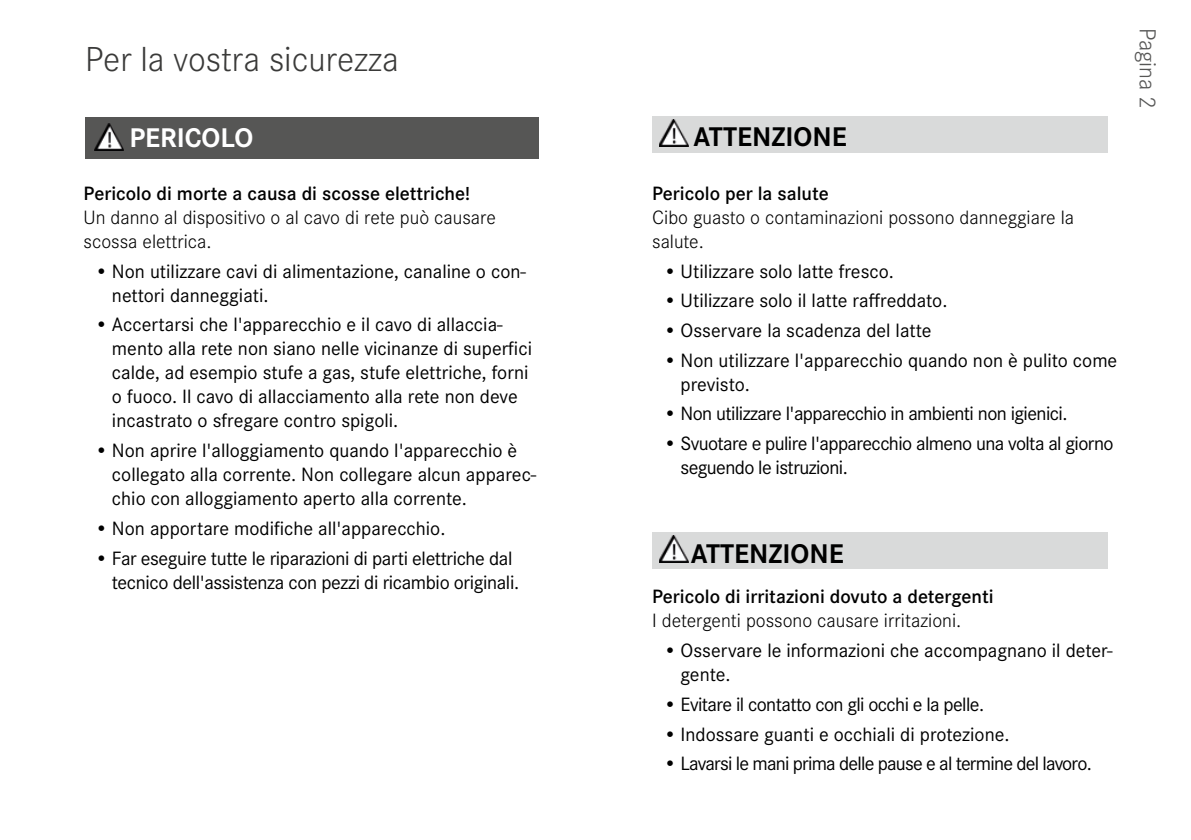
<style>
.page{position:relative;width:1191px;height:840px;background:#fff}
.page>*{position:absolute;margin:0;border:0;box-sizing:border-box;transform-origin:0 0}
.t1{font:300 36px "Corporate S";color:#3a3a39}
.t2{font:700 28px "Corporate S";color:#000}
.t3{font:700 28px "Corporate S";color:#fff}
.t4{font:300 24px "Corporate S";color:#565655}
.t5{font:20px/24px "Corporate S";color:#000}
.t6{font:20px/24px "Corporate S";letter-spacing:-.03em;color:#000}
.t7{font:300 20px/24px "Corporate S";color:#000}
.t8{font:20px/24px "Corporate S";letter-spacing:-.02em;color:#000}
.t9{font:600 20px "Corporate S";color:#000}
.t10{font:20px "Corporate S";letter-spacing:-.04em;color:#000}
</style>
<div class="page">
<div style="left:85px;top:117px;width:454px;height:42px;background:#565655"></div>
<svg style="left:95px;top:150px;width:29px;height:1px"></svg>
<img style="left:95px;top:124px;width:29px;height:26px">
<div style="left:652px;top:116px;width:455px;height:37px;background:#d9dada"></div>
<div style="left:659px;top:119px;width:32px;height:31px;background:linear-gradient(to right,#d9dada,#d9dada)"></div>
<img style="left:659px;top:120px;width:29px;height:26px">
<div style="left:652px;top:531px;width:455px;height:37px;background:#d9dada"></div>
<svg style="left:659px;top:559px;width:30px;height:4px"></svg>
<img style="left:659px;top:535px;width:29px;height:27px">
<h1 class="t1" style="left:85px;top:34px;width:315px">Per la vostra sicurezza</h1>
<h2 class="t3" style="left:129px;top:115px;width:125px">PERICOLO</h2>
<h2 class="t2" style="left:693px;top:114px;width:155px">ATTENZIONE</h2>
<p class="t9" style="left:84px;top:178px;width:388px">Pericolo di morte a causa di scosse elettriche!</p>
<p class="t7" style="left:84px;top:204px;width:414px">Un danno al dispositivo o al cavo di rete può causare scossa elettrica.</p>
<p class="t5" style="left:112px;top:257px;width:415px;text-indent:-17px">• Non utilizzare cavi di alimentazione, canaline o con&shy;nettori danneggiati.</p>
<p class="t5" style="left:112px;top:311px;width:421px;text-indent:-17px">• Accertarsi che l'apparecchio e il cavo di allaccia&shy;mento alla rete non siano nelle vicinanze di superfici calde, ad esempio stufe a gas, stufe elettriche, forni o fuoco. Il cavo di allacciamento alla rete non deve incastrato o sfregare contro spigoli.</p>
<p class="t5" style="left:112px;top:437px;width:426px;text-indent:-17px">• Non aprire l'alloggiamento quando l'apparecchio è collegato alla corrente. Non collegare alcun apparec&shy;chio con alloggiamento aperto alla corrente.</p>
<p class="t5" style="left:95px;top:514px;width:352px">• Non apportare modifiche all'apparecchio.</p>
<p class="t8" style="left:112px;top:544px;width:408px;text-indent:-17px">• Far eseguire tutte le riparazioni di parti elettriche dal tecnico dell'assistenza con pezzi di ricambio originali.</p>
<p class="t9" style="left:652px;top:178px;width:178px">Pericolo per la salute</p>
<p class="t7" style="left:652px;top:204px;width:423px">Cibo guasto o contaminazioni possono danneggiare la salute.</p>
<p class="t5" style="left:663px;top:257px;width:232px">• Utilizzare solo latte fresco.</p>
<p class="t5" style="left:663px;top:287px;width:285px">• Utilizzare solo il latte raffreddato.</p>
<p class="t5" style="left:663px;top:317px;width:269px">• Osservare la scadenza del latte</p>
<p class="t5" style="left:680px;top:346px;width:438px;text-indent:-17px">• Non utilizzare l'apparecchio quando non è pulito come previsto.</p>
<p class="t6" style="left:663px;top:400px;width:405px">• Non utilizzare l'apparecchio in ambienti non igienici.</p>
<p class="t6" style="left:680px;top:430px;width:434px;text-indent:-17px">• Svuotare e pulire l'apparecchio almeno una volta al giorno seguendo le istruzioni.</p>
<h2 class="t2" style="left:690px;top:531px;width:155px">ATTENZIONE</h2>
<p class="t9" style="left:652px;top:581px;width:343px">Pericolo di irritazioni dovuto a detergenti</p>
<p class="t7" style="left:652px;top:607px;width:310px">I detergenti possono causare irritazioni.</p>
<p class="t5" style="left:680px;top:636px;width:434px;text-indent:-17px">• Osservare le informazioni che accompagnano il deter&shy;gente.</p>
<p class="t6" style="left:663px;top:690px;width:322px">• Evitare il contatto con gli occhi e la pelle.</p>
<p class="t5" style="left:663px;top:720px;width:347px">• Indossare guanti e occhiali di protezione.</p>
<p class="t10" style="left:663px;top:748px;width:430px">• Lavarsi le mani prima delle pause e al termine del lavoro.</p>
<p class="t4" style="left:1164px;top:28px;width:82px;rotate:90deg">Pagina 2</p>
</div>
